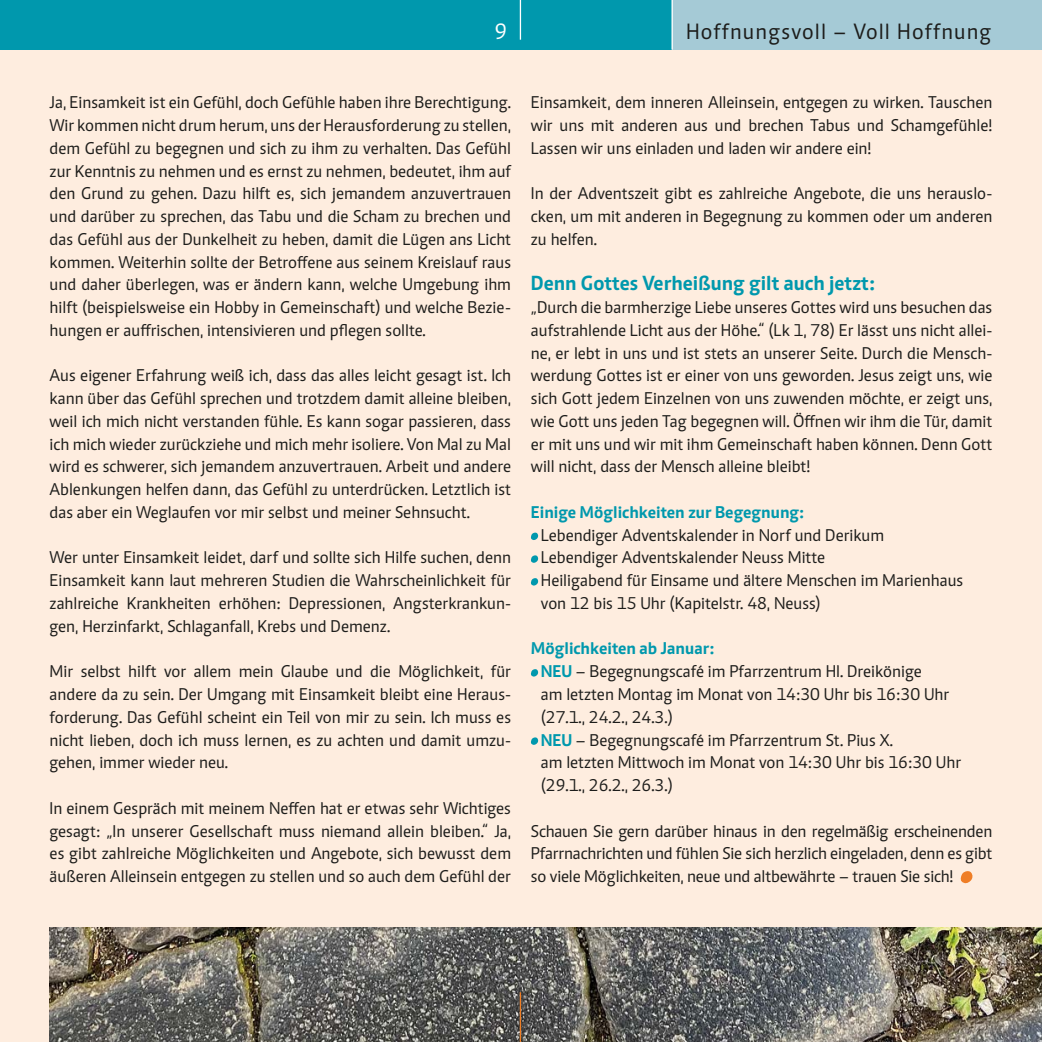
<style>
.page{position:relative;width:1042px;height:1042px;background:#feeddf}
.page>*{position:absolute;margin:0;border:0;box-sizing:border-box;transform-origin:0 0}
.t1{font:22.75px "Caput";letter-spacing:.05em;color:#1d1d1b}
.t2{font:22.75px "Caput";color:#fff}
.t3{font:700 21px "Caput";color:#0098ad}
.t4{font:17.5px/22.8px "Caput";color:#1d1d1b;text-align:justify}
.t5{font:700 17.5px "Caput";color:#0098ad}
.s1{font-weight:700;color:#0098ad}
</style>
<div class="page">
<img style="left:50px;top:927px;width:992px;height:115px">
<div style="left:0;top:0;width:1042px;height:50px;background:#0098ad"></div>
<div style="left:672px;top:0;width:370px;height:50px;background:#a5cad6"></div>
<hr style="left:520px;top:992px;width:1px;height:50px;background:#ef7e26">
<hr style="left:520px;top:0;width:1px;height:40px;background:#fff">
<hr style="left:671px;top:0;width:2px;height:50px;background:#fff">
<svg style="left:530px;top:532px;width:9px;height:8px"></svg>
<svg style="left:531px;top:555px;width:8px;height:8px"></svg>
<svg style="left:530px;top:578px;width:9px;height:8px"></svg>
<svg style="left:530px;top:669px;width:9px;height:8px"></svg>
<svg style="left:531px;top:737px;width:8px;height:8px"></svg>
<svg style="left:960px;top:871px;width:13px;height:13px"></svg>
<p class="t2" style="left:495px;top:19px;width:14px">9</p>
<h1 class="t1" style="left:686px;top:19px;width:307px">Hoffnungsvoll – Voll Hoffnung</h1>
<p class="t4" style="left:50px;top:91px;width:463px">Ja, Einsamkeit ist ein Gefühl, doch Gefühle haben ihre Berechtigung.<br>Wir kommen nicht drum herum, uns der Herausforderung zu stellen, dem Gefühl zu begegnen und sich zu ihm zu verhalten. Das Gefühl zur Kenntnis zu nehmen und es ernst zu nehmen, bedeutet, ihm auf den Grund zu gehen. Dazu hilft es, sich jemandem anzuvertrauen und darüber zu sprechen, das Tabu und die Scham zu brechen und das Gefühl aus der Dunkelheit zu heben, damit die Lügen ans Licht kommen. Weiterhin sollte der Betroffene aus seinem Kreislauf raus und daher überlegen, was er ändern kann, welche Umgebung ihm hilft (beispielsweise ein Hobby in Gemeinschaft) und welche Bezie&shy;hungen er auffrischen, intensivieren und pflegen sollte.</p>
<p class="t4" style="left:50px;top:364px;width:463px">Aus eigener Erfahrung weiß ich, dass das alles leicht gesagt ist. Ich kann über das Gefühl sprechen und trotzdem damit alleine bleiben, weil ich mich nicht verstanden fühle. Es kann sogar passieren, dass ich mich wieder zurückziehe und mich mehr isoliere. Von Mal zu Mal wird es schwerer, sich jemandem anzuvertrauen. Arbeit und andere Ablenkungen helfen dann, das Gefühl zu unterdrücken. Letztlich ist das aber ein Weglaufen vor mir selbst und meiner Sehnsucht.</p>
<p class="t4" style="left:50px;top:546px;width:463px">Wer unter Einsamkeit leidet, darf und sollte sich Hilfe suchen, denn Einsamkeit kann laut mehreren Studien die Wahrscheinlichkeit für zahlreiche Krankheiten erhöhen: Depressionen, Angsterkrankun&shy;gen, Herzinfarkt, Schlaganfall, Krebs und Demenz.</p>
<p class="t4" style="left:50px;top:660px;width:463px">Mir selbst hilft vor allem mein Glaube und die Möglichkeit, für andere da zu sein. Der Umgang mit Einsamkeit bleibt eine Heraus&shy;forderung. Das Gefühl scheint ein Teil von mir zu sein. Ich muss es nicht lieben, doch ich muss lernen, es zu achten und damit umzu&shy;gehen, immer wieder neu.</p>
<p class="t4" style="left:50px;top:796px;width:463px">In einem Gespräch mit meinem Neffen hat er etwas sehr Wichtiges gesagt: „In unserer Gesellschaft muss niemand allein bleiben.“ Ja, es gibt zahlreiche Möglichkeiten und Angebote, sich bewusst dem äußeren Alleinsein entgegen zu stellen und so auch dem Gefühl der</p>
<p class="t4" style="left:531px;top:91px;width:463px">Einsamkeit, dem inneren Alleinsein, entgegen zu wirken. Tauschen wir uns mit anderen aus und brechen Tabus und Schamgefühle!<br>Lassen wir uns einladen und laden wir andere ein!</p>
<p class="t4" style="left:531px;top:182px;width:463px">In der Adventszeit gibt es zahlreiche Angebote, die uns herauslo&shy;cken, um mit anderen in Begegnung zu kommen oder um anderen zu helfen.</p>
<p class="t3" style="left:531px;top:271px;width:346px">Denn Gottes Verheißung gilt auch jetzt:</p>
<p class="t4" style="left:531px;top:296px;width:463px">„Durch die barmherzige Liebe unseres Gottes wird uns besuchen das aufstrahlende Licht aus der Höhe.“ (Lk 1, 78) Er lässt uns nicht allei&shy;ne, er lebt in uns und ist stets an unserer Seite. Durch die Mensch&shy;werdung Gottes ist er einer von uns geworden. Jesus zeigt uns, wie sich Gott jedem Einzelnen von uns zuwenden möchte, er zeigt uns, wie Gott uns jeden Tag begegnen will. Öffnen wir ihm die Tür, damit er mit uns und wir mit ihm Gemeinschaft haben können. Denn Gott will nicht, dass der Mensch alleine bleibt!</p>
<p class="t5" style="left:531px;top:501px;width:275px">Einige Möglichkeiten zur Begegnung:</p>
<p class="t4" style="left:541px;top:523px;width:345px">Lebendiger Adventskalender in Norf und Derikum</p>
<p class="t4" style="left:541px;top:546px;width:286px">Lebendiger Adventskalender Neuss Mitte</p>
<p class="t4" style="left:541px;top:569px;width:424px">Heiligabend für Einsame und ältere Menschen im Marienhaus</p>
<p class="t4" style="left:541px;top:592px;width:281px">von 12 bis 15 Uhr (Kapitelstr. 48, Neuss)</p>
<p class="t5" style="left:531px;top:638px;width:185px">Möglichkeiten ab Januar:</p>
<p class="t4" style="left:541px;top:660px;width:382px"><span class="s1">NEU</span> – Begegnungscafé im Pfarrzentrum Hl. Dreikönige</p>
<p class="t4" style="left:541px;top:683px;width:410px">am letzten Montag im Monat von 14:30 Uhr bis 16:30 Uhr</p>
<p class="t4" style="left:541px;top:705px;width:133px">(27.1., 24.2., 24.3.)</p>
<p class="t4" style="left:541px;top:728px;width:354px"><span class="s1">NEU</span> – Begegnungscafé im Pfarrzentrum St. Pius X.</p>
<p class="t4" style="left:541px;top:751px;width:422px">am letzten Mittwoch im Monat von 14:30 Uhr bis 16:30 Uhr</p>
<p class="t4" style="left:541px;top:774px;width:133px">(29.1., 26.2., 26.3.)</p>
<p class="t4" style="left:531px;top:819px;width:463px">Schauen Sie gern darüber hinaus in den regelmäßig erscheinenden Pfarrnachrichten und fühlen Sie sich herzlich eingeladen, denn es gibt so viele Möglichkeiten, neue und altbewährte – trauen Sie sich!</p>
</div>
